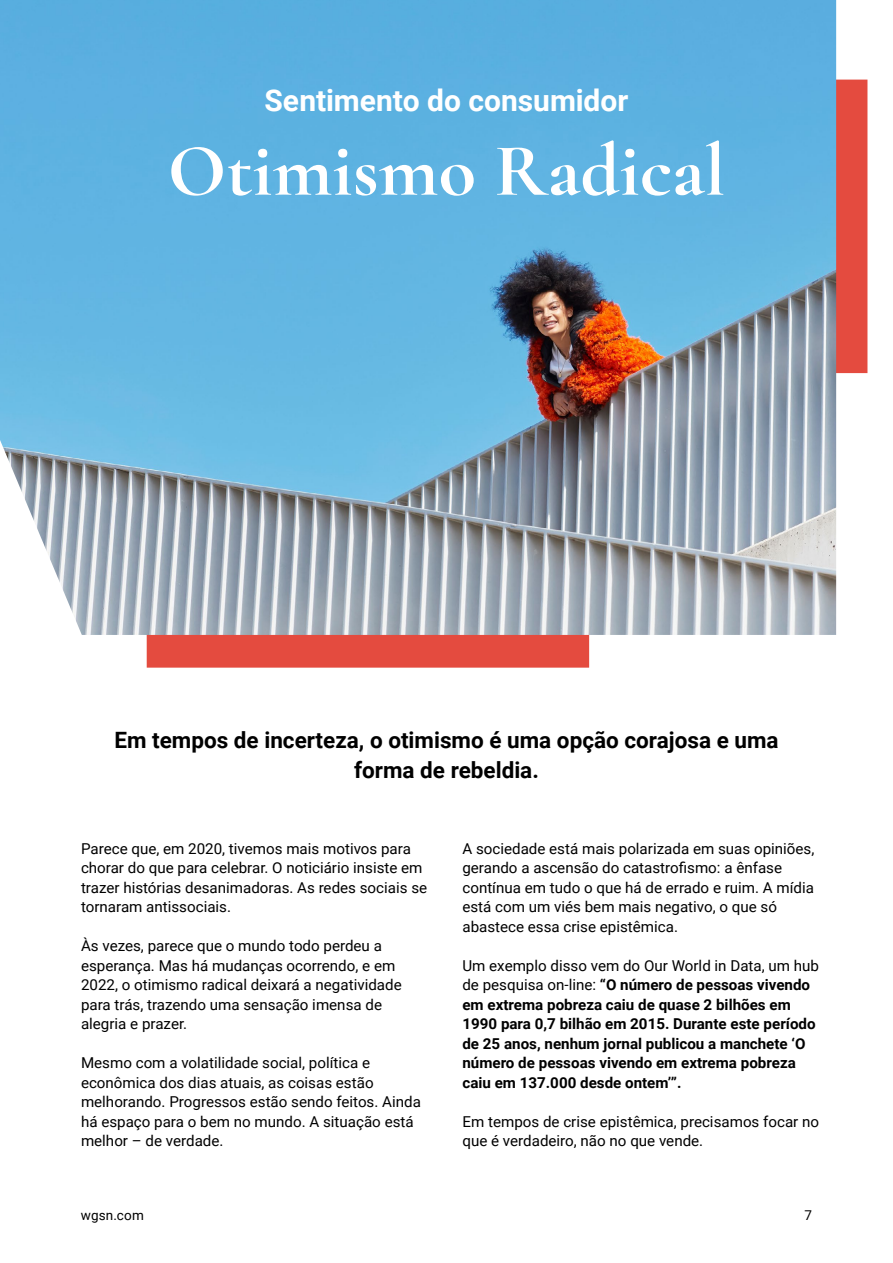
<style>
.page{position:relative;width:893px;height:1263px;background:#fff}
.page>*{position:absolute;margin:0;border:0;box-sizing:border-box;transform-origin:0 0}
.t1{font:700 75px "Cormorant Garamond";color:#fff}
.t2{font:700 30px "Roboto";color:#fff}
.t3{font:700 22.5px/30px "Roboto";color:#000;text-align:center}
.t4{font:15px/19.5px "Roboto";color:#000}
.t5{font:700 15px/19.5px "Roboto";color:#000}
.t6{font:13.5px "Roboto";letter-spacing:.01em;color:#000}
.s1{font-weight:400}
</style>
<div class="page">
<svg style="left:147px;top:80px;width:720px;height:588px;fill:#e44b3f"></svg>
<img style="left:0;top:0;width:836px;height:635px">
<h2 class="t2" style="left:265px;top:79px;width:365px">Sentimento do consumidor</h2>
<h1 class="t1" style="left:168px;top:124px;width:559px">Otimismo Radical</h1>
<h3 class="t3" style="left:114px;top:725px;width:666px">Em tempos de incerteza, o otimismo é uma opção corajosa e uma forma de rebeldia.</h3>
<p class="t4" style="left:81px;top:838px;width:348px">Parece que, em 2020, tivemos mais motivos para chorar do que para celebrar. O noticiário insiste em trazer histórias desanimadoras. As redes sociais se tornaram antissociais.</p>
<p class="t4" style="left:81px;top:935px;width:322px">Às vezes, parece que o mundo todo perdeu a esperança. Mas há mudanças ocorrendo, e em 2022, o otimismo radical deixará a negatividade para trás, trazendo uma sensação imensa de alegria e prazer.</p>
<p class="t4" style="left:81px;top:1052px;width:341px">Mesmo com a volatilidade social, política e econômica dos dias atuais, as coisas estão melhorando. Progressos estão sendo feitos. Ainda há espaço para o bem no mundo. A situação está melhor – de verdade.</p>
<p class="t4" style="left:462px;top:838px;width:353px">A sociedade está mais polarizada em suas opiniões, gerando a ascensão do catastrofismo: a ênfase contínua em tudo o que há de errado e ruim. A mídia está com um viés bem mais negativo, o que só abastece essa crise epistêmica.</p>
<p class="t5" style="left:462px;top:955px;width:358px"><span class="s1">Um exemplo disso vem do Our World in Data, um hub de pesquisa on-line:</span> “O número de pessoas vivendo em extrema pobreza caiu de quase 2 bilhões em 1990 para 0,7 bilhão em 2015. Durante este período de 25 anos, nenhum jornal publicou a manchete ‘O número de pessoas vivendo em extrema pobreza caiu em 137.000 desde ontem’”.</p>
<p class="t4" style="left:462px;top:1111px;width:358px">Em tempos de crise epistêmica, precisamos focar no que é verdadeiro, não no que vende.</p>
<p class="t6" style="left:81px;top:1206px;width:64px">wgsn.com</p>
<p class="t6" style="left:804px;top:1206px;width:9px">7</p>
</div>
